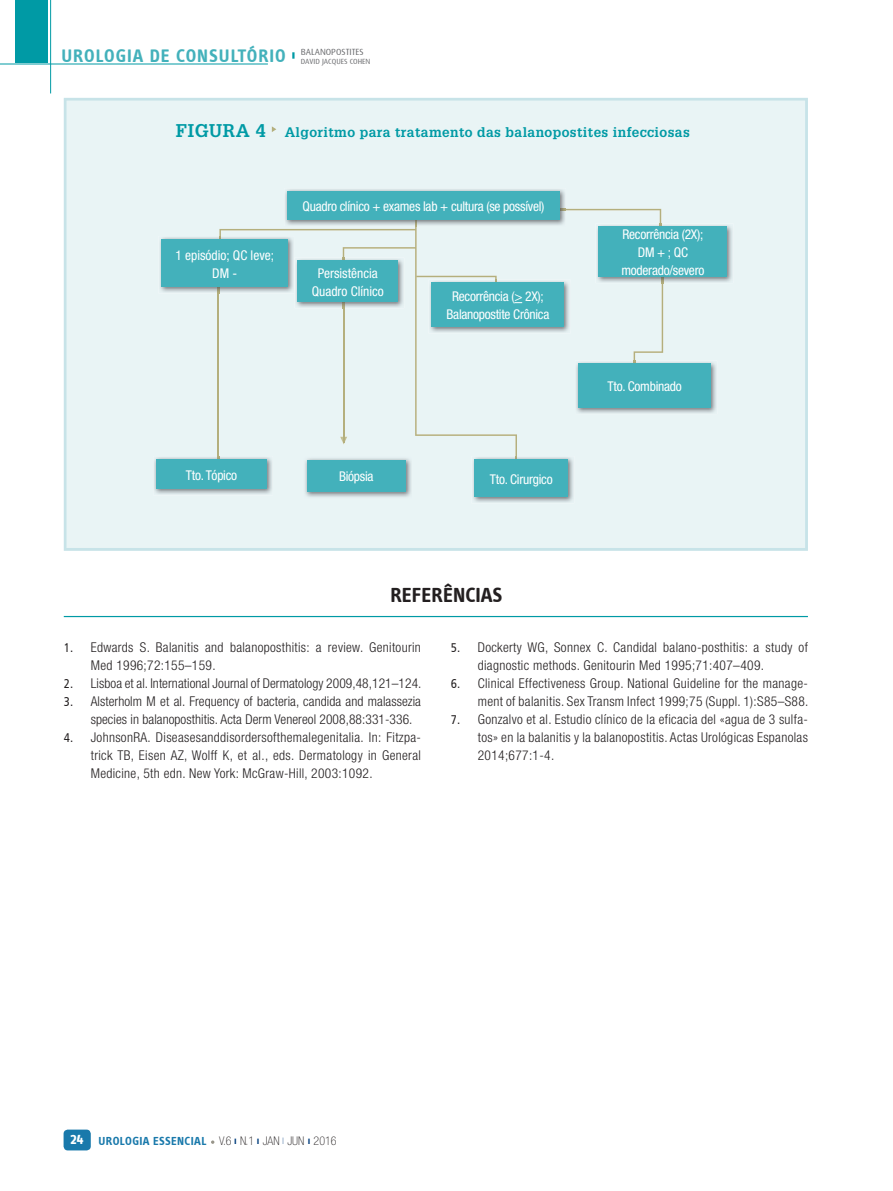
<style>
.page{position:relative;width:893px;height:1191px;background:#fff}
.page>*{position:absolute;margin:0;border:0;box-sizing:border-box;transform-origin:0 0}
.t1{font:21px "Info Text Bold Tf";color:#231f20}
.t2{font:18.6px "Info Text Bold Tf";letter-spacing:.05em;color:#43b1bb}
.t3{font:700 18px "Glypha";letter-spacing:.03em;color:#009aa5}
.t4{font:300 condensed 13.5px/18px "Helvetica Neue";letter-spacing:.025em;color:#231f20}
.t5{font:300 condensed 13.5px/18px "Helvetica Neue";letter-spacing:.005em;color:#231f20}
.t6{font:condensed 13.5px/18px "Helvetica Neue";letter-spacing:-.02em;color:#fff;text-align:center}
.t7{font:700 13.5px "Glypha";letter-spacing:.03em;color:#009aa5}
.t8{font:condensed 13.5px/18px "Helvetica Neue";color:#fff;text-align:center}
.t9{font:12px "Info Text Bold Tf";letter-spacing:.03em;color:#1979ab}
.t10{font:7.5px "Dax";color:#6c6d70}
.s1{font-family:"Humanist 777 BT Roman Condensed B";font-weight:400;font-stretch:normal;font-size:12.75px}
.s2{font-size:15px;color:#fff}
.s3{font-family:"Helvetica Neue";font-weight:100;font-stretch:condensed;color:#231f20}
</style>
<div class="page">
<div style="left:15px;top:0;width:33px;height:62px;background:#009aa5"></div>
<svg style="left:292px;top:52px;width:3px;height:7px"></svg>
<hr style="left:50px;top:0;width:1px;height:93px;background:#009aa5">
<hr style="left:0;top:64px;width:268px;height:1px;background:#009aa5">
<div style="left:64px;top:1129px;width:27px;height:21px;background:#1979ab;border-radius:4px"></div>
<div style="left:64px;top:98px;width:744px;height:453px;background:#e9f4f5"></div>
<hr style="left:64px;top:616px;width:744px;height:1px;background:#009aa5">
<svg style="left:272px;top:126px;width:4px;height:6px"></svg>
<img style="left:158px;top:236px;width:60px;height:57px">
<div style="left:162px;top:239px;width:126px;height:48px;background:#43b1bb"></div>
<img style="left:663px;top:223px;width:70px;height:60px">
<div style="left:599px;top:227px;width:128px;height:50px;background:#43b1bb"></div>
<img style="left:284px;top:188px;width:282px;height:21px">
<div style="left:287px;top:191px;width:273px;height:29px;background:#43b1bb"></div>
<img style="left:663px;top:360px;width:54px;height:54px">
<div style="left:578px;top:364px;width:133px;height:44px;background:#43b1bb"></div>
<img style="left:471px;top:461px;width:103px;height:42px">
<div style="left:475px;top:459px;width:93px;height:38px;background:#43b1bb"></div>
<img style="left:153px;top:456px;width:120px;height:39px">
<svg style="left:218px;top:209px;width:445px;height:252px;background:#c2e2e4"></svg>
<div style="left:156px;top:459px;width:111px;height:30px;background:#43b1bb"></div>
<img style="left:304px;top:456px;width:108px;height:42px">
<div style="left:307px;top:460px;width:99px;height:32px;background:#43b1bb"></div>
<h2 class="t2" style="left:62px;top:45px;width:304px">UROLOGIA DE CONSULTÓRIO <sup>BALANOPOSTITES</sup></h2>
<p class="t10" style="left:301px;top:57px;width:71px">DAVID JACQUES COHEN</p>
<h3 class="t3" style="left:176px;top:119px;width:91px">FIGURA 4</h3>
<p class="t7" style="left:285px;top:123px;width:407px">Algoritmo para tratamento das balanopostites infecciosas</p>
<p class="t8" style="left:175px;top:246px;width:100px">1 episódio; QC leve;<br>DM -</p>
<p class="t6" style="left:303px;top:197px;width:243px">Quadro clínico + exames lab + cultura (se possível)</p>
<p class="t8" style="left:312px;top:264px;width:74px">Persistência<br>Quadro Clínico</p>
<p class="t6" style="left:447px;top:287px;width:104px">Recorrência (&gt; 2X);<br>Balanopostite Crônica</p>
<p class="t6" style="left:186px;top:466px;width:53px">Tto. Tópico</p>
<p class="t6" style="left:339px;top:467px;width:36px">Biópsia</p>
<p class="t6" style="left:490px;top:470px;width:64px">Tto. Cirurgico</p>
<h1 class="t1" style="left:390px;top:582px;width:114px">REFERÊNCIAS</h1>
<p class="t6" style="left:621px;top:225px;width:84px">Recorrência (2X);<br>DM + ; QC moderado/severo</p>
<p class="t6" style="left:608px;top:377px;width:76px">Tto. Combinado</p>
<p class="t4" style="left:91px;top:638px;width:332px;text-indent:-27px"><span class="s1">1.</span> Edwards S. Balanitis and balanoposthitis: a review. Genitourin<br>Med 1996;72:155–159.</p>
<p class="t5" style="left:64px;top:674px;width:359px"><span class="s1">2.</span> Lisboa et al. International Journal of Dermatology 2009,48,121–124.</p>
<p class="t5" style="left:91px;top:692px;width:332px;text-indent:-27px"><span class="s1">3.</span> Alsterholm M et al. Frequency of bacteria, candida and malassezia species in balanoposthitis. Acta Derm Venereol 2008,88:331-336.</p>
<p class="t4" style="left:91px;top:728px;width:332px;text-align:justify;text-indent:-27px"><span class="s1">4.</span> JohnsonRA. Diseasesanddisordersofthemalegenitalia. In: Fitzpa&shy;trick TB, Eisen AZ, Wolff K, et al., eds. Dermatology in General Medicine, 5th edn. New York: McGraw-Hill, 2003:1092.</p>
<p class="t4" style="left:478px;top:638px;width:332px;text-indent:-27px"><span class="s1">5.</span> Dockerty WG, Sonnex C. Candidal balano-posthitis: a study of diagnostic methods. Genitourin Med 1995;71:407–409.</p>
<p class="t4" style="left:451px;top:674px;width:359px;text-align:right"><span class="s1">6.</span> Clinical Effectiveness Group. National Guideline for the manage&shy;ment of balanitis. Sex Transm Infect 1999;75 (Suppl. 1):S85–S88.</p>
<p class="t4" style="left:478px;top:710px;width:332px;text-align:justify;text-indent:-27px"><span class="s1">7.</span> Gonzalvo et al. Estudio clínico de la eficacia del «agua de 3 sulfa&shy;tos» en la balanitis y la balanopostitis. Actas Urológicas Espanolas 2014;677:1-4.</p>
<p class="t9" style="left:70px;top:1134px;width:268px"><span class="s2">24</span> UROLOGIA ESSENCIAL <span class="s3">V.6 N.1 JAN JUN 2016</span></p>
</div>
